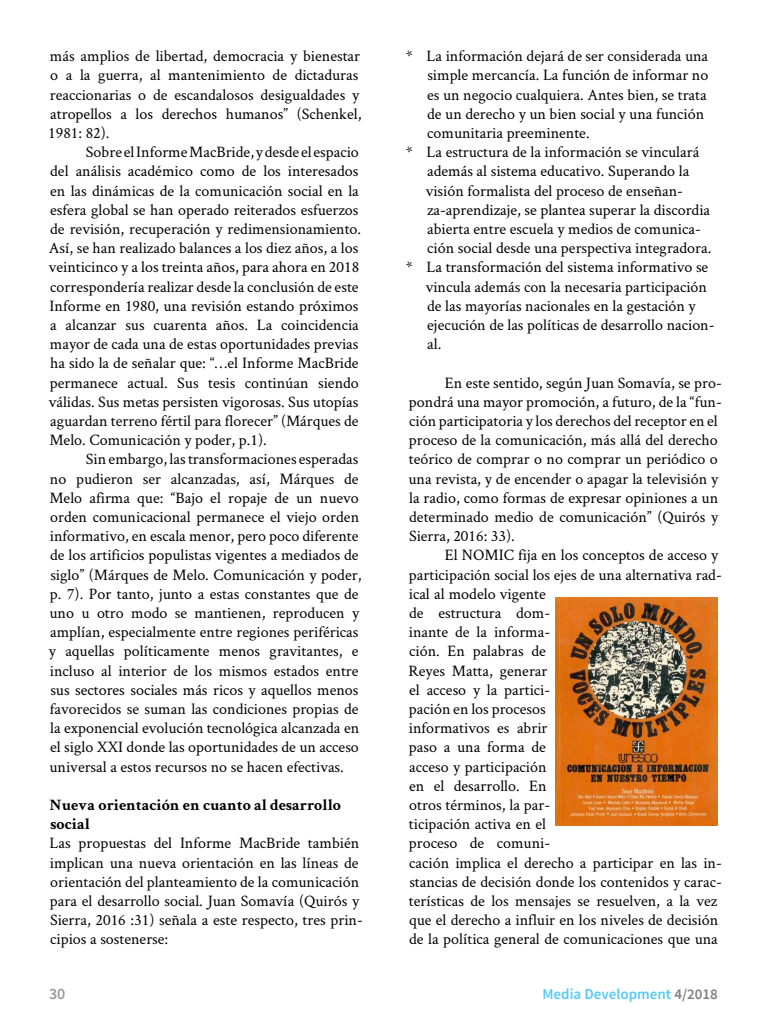
<style>
.page{position:relative;width:768px;height:1024px;background:#fff}
.page>*{position:absolute;margin:0;border:0;box-sizing:border-box;transform-origin:0 0}
.t1{font:16px/19.2px "Crimson Text";color:#000}
.t2{font:700 16px/19.2px "Crimson Text";color:#000}
.t3{font:600 16px "Source Sans Pro";color:#999}
.t4{font:600 15px "Source Sans Pro";color:#57caf5}
.s1{color:#808080}
</style>
<div class="page">
<img style="left:555px;top:597px;width:163px;height:229px">
<p class="t1" style="left:48px;top:46px;width:315px">más amplios de libertad, democracia y bienestar o a la guerra, al mantenimiento de dictaduras reaccionarias o de escandalosos desigualdades y atropellos a los derechos humanos” (Schenkel, 1981: 82).</p>
<p class="t1" style="left:49px;top:142px;width:314px;text-indent:37px">Sobre el Informe MacBride, y desde el espacio del análisis académico como de los interesados en las dinámicas de la comunicación social en la esfera global se han operado reiterados esfuerzos de revisión, recuperación y redimensionamiento.<br>Así, se han realizado balances a los diez años, a los veinticinco y a los treinta años, para ahora en 2018 correspondería realizar desde la conclusión de este Informe en 1980, una revisión estando próximos a alcanzar sus cuarenta años. La coincidencia mayor de cada una de estas oportunidades previas ha sido la de señalar que: “…el Informe MacBride permanece actual. Sus tesis continúan siendo válidas. Sus metas persisten vigorosas. Sus utopías aguardan terreno fértil para florecer” (Márques de Melo. Comunicación y poder, p.1).</p>
<p class="t1" style="left:49px;top:449px;width:314px;text-indent:37px">Sin embargo, las transformaciones esperadas no pudieron ser alcanzadas, así, Márques de Melo afirma que: “Bajo el ropaje de un nuevo orden comunicacional permanece el viejo orden informativo, en escala menor, pero poco diferente de los artificios populistas vigentes a mediados de siglo” (Márques de Melo. Comunicación y poder, p. 7). Por tanto, junto a estas constantes que de uno u otro modo se mantienen, reproducen y amplían, especialmente entre regiones periféricas y aquellas políticamente menos gravitantes, e incluso al interior de los mismos estados entre sus sectores sociales más ricos y aquellos menos favorecidos se suman las condiciones propias de la exponencial evolución tecnológica alcanzada en el siglo XXI donde las oportunidades de un acceso universal a estos recursos no se hacen efectivas.</p>
<p class="t2" style="left:50px;top:795px;width:293px">Nueva orientación en cuanto al desarrollo social</p>
<p class="t1" style="left:50px;top:833px;width:315px">Las propuestas del Informe MacBride también implican una nueva orientación en las líneas de orientación del planteamiento de la comunicación para el desarrollo social. Juan Somavía (Quirós y Sierra, 2016 :31) señala a este respecto, tres prin&shy;cipios a sostenerse:</p>
<p class="t1" style="left:427px;top:46px;width:283px;text-indent:-21px">* La información dejará de ser considerada una simple mercancía. La función de informar no es un negocio cualquiera. Antes bien, se trata de un derecho y un bien social y una función comunitaria preeminente.</p>
<p class="t1" style="left:426px;top:142px;width:287px;text-indent:-20px">* La estructura de la información se vinculará además al sistema educativo. Superando la visión formalista del proceso de enseñan&shy;za-aprendizaje, se plantea superar la discordia abierta entre escuela y medios de comunica&shy;ción social desde una perspectiva integradora.</p>
<p class="t1" style="left:426px;top:257px;width:290px;text-indent:-20px">* La transformación del sistema informativo se vincula además con la necesaria participación de las mayorías nacionales en la gestación y ejecución de las políticas de desarrollo nacion&shy;al.</p>
<p class="t1" style="left:409px;top:372px;width:315px;text-indent:36px">En este sentido, según Juan Somavía, se pro&shy;pondrá una mayor promoción, a futuro, de la “fun&shy;ción participatoria y los derechos del receptor en el proceso de la comunicación, más allá del derecho teórico de comprar o no comprar un periódico o una revista, y de encender o apagar la televisión y la radio, como formas de expresar opiniones a un determinado medio de comunicación” (Quirós y Sierra, 2016: 33).</p>
<p class="t1" style="left:409px;top:545px;width:315px;text-indent:36px">El NOMIC fija en los conceptos de acceso y participación social los ejes de una alternativa rad&shy;ical al modelo vigente<br>de estructura dom-<br>inante de la informa-<br>ción. En palabras de<br>Reyes Matta, generar<br>el acceso y la partici-<br>pación en los procesos<br>informativos es abrir<br>paso a una forma de<br>acceso y participación<br>en el desarrollo. En<br>otros términos, la par-<br>ticipación activa en el<br>proceso de comuni-<br>cación implica el derecho a participar en las in&shy;stancias de decisión donde los contenidos y carac&shy;terísticas de los mensajes se resuelven, a la vez que el derecho a influir en los niveles de decisión de la política general de comunicaciones que una</p>
<p class="t3" style="left:49px;top:984px;width:18px">30</p>
<p class="t4" style="left:542px;top:985px;width:177px">Media Development <span class="s1">4/2018</span></p>
</div>
